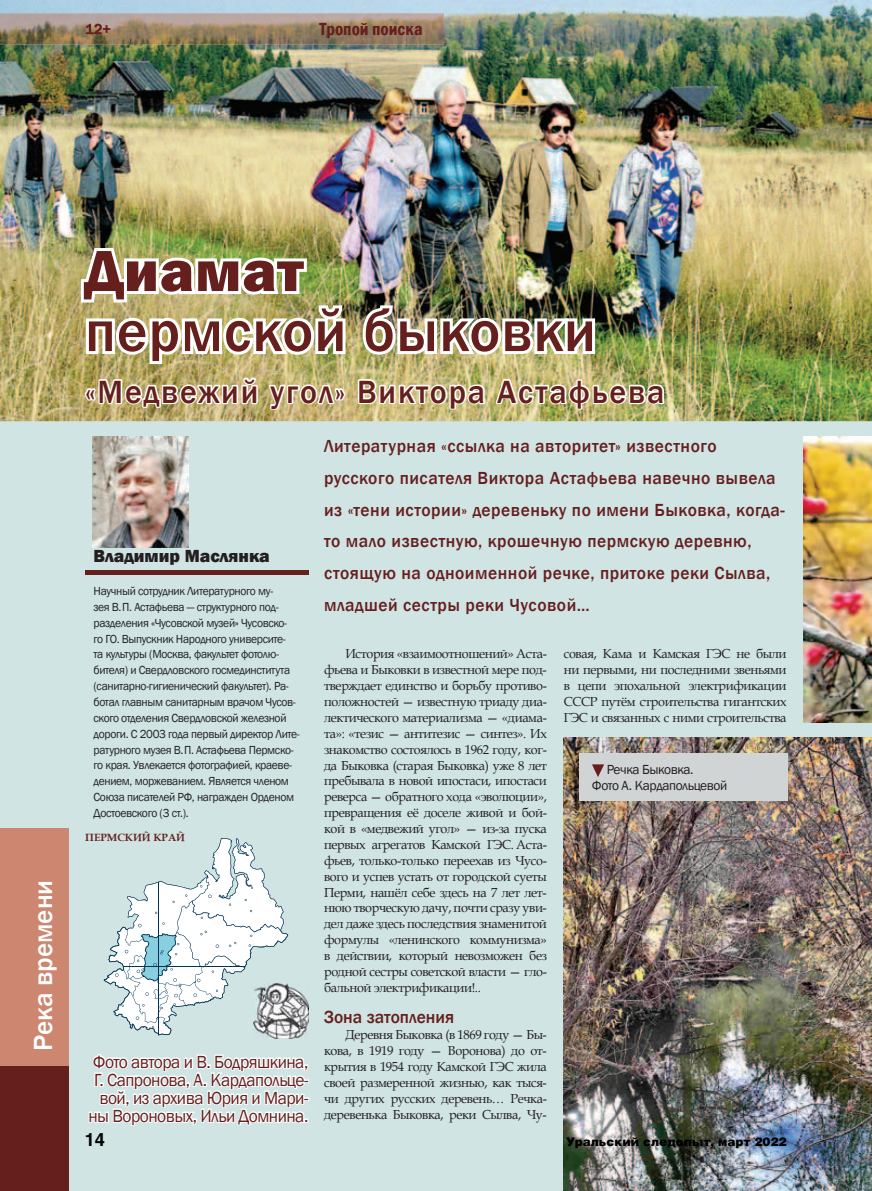
<style>
.page{position:relative;width:872px;height:1191px;background:#d0e4e4}
.page>*{position:absolute;margin:0;border:0;box-sizing:border-box;transform-origin:0 0}
.t1{font:500 60px/60px "Franklin Gothic";letter-spacing:.02em;color:#651f1c}
.t2{font:500 33px "Franklin Gothic";letter-spacing:.06em;color:#651f1c}
.t3{font:500 27px "Franklin Gothic";color:#fff}
.t4{font:500 18px/31.8px "Franklin Gothic";letter-spacing:.03em;color:#651f1c}
.t5{font:18px/18px "Franklin Gothic";letter-spacing:-.03em;color:#651f1c;text-align:right}
.t6{font:800 18px "Franklin Gothic";color:#231f20}
.t7{font:500 18px "Franklin Gothic";color:#651f1c}
.t8{font:600 condensed 18px "Franklin Gothic";color:#651f1c}
.t9{font:700 18px "Helios";color:#010101}
.t10{font:500 15px "Franklin Gothic";color:#651f1c}
.t11{font:13.5px/16.2px "Franklin Gothic";letter-spacing:-.03em;color:#231f20}
.t12{font:13.05px/15.9px "Book Antiqua";letter-spacing:-.03em;color:#231f20;text-align:justify}
.t13{font:12px/15.9px "Franklin Gothic";letter-spacing:-.03em;color:#231f20}
.t14{font:12px "Helios Black C";color:#010101}
.t15{font:700 10.5px "Book Antiqua";color:#651f1c}
.s1{font-weight:800}
</style>
<div class="page">
<img style="left:803px;top:436px;width:69px;height:286px">
<img style="left:0;top:0;width:872px;height:421px">
<img style="left:563px;top:738px;width:309px;height:453px">
<div style="left:0;top:828px;width:69px;height:363px;background:#cd866f"></div>
<div style="left:0;top:1066px;width:69px;height:125px;background:#651f1c"></div>
<img style="left:0;top:13px;width:444px;height:32px">
<img style="left:86px;top:24px;width:24px;height:10px">
<img style="left:359px;top:302px;width:239px;height:62px">
<img style="left:78px;top:240px;width:270px;height:171px">
<svg style="left:355px;top:377px;width:132px;height:34px;background:#ddd6b0"></svg>
<img style="left:493px;top:374px;width:174px;height:37px">
<svg style="left:88px;top:1054px;width:222px;height:72px"></svg>
<svg style="left:104px;top:838px;width:184px;height:197px"></svg>
<img style="left:254px;top:983px;width:55px;height:55px">
<hr style="left:158px;top:882px;width:1px;height:152px;background:#003454">
<hr style="left:123px;top:966px;width:122px;height:1px;background:#003454">
<div style="left:85px;top:570px;width:223px;height:5px;background:#651f1c"></div>
<img style="left:93px;top:436px;width:96px;height:111px">
<div style="left:579px;top:753px;width:208px;height:48px;background:#d0d4d5"></div>
<svg style="left:592px;top:764px;width:12px;height:13px"></svg>
<p class="t10" style="left:85px;top:20px;width:27px">12+</p>
<p class="t8" style="left:319px;top:17px;width:105px">Тропой поиска</p>
<p class="t3" style="left:27px;top:1051px;width:173px;rotate:-90deg">Река времени</p>
<p class="t1" style="left:85px;top:242px;width:512px"><span class="s1">Диамат<br></span>пермской быковки</p>
<p class="t2" style="left:85px;top:371px;width:581px">«Медвежий угол» Виктора Астафьева</p>
<p class="t6" style="left:94px;top:544px;width:178px">Владимир Маслянка</p>
<p class="t13" style="left:94px;top:583px;width:208px">Научный сотрудник Литературного му-<br>зея В. П. Астафьева — структурного под&shy;разделения «Чусовской музей» Чусовско&shy;го ГО. Выпускник Народного университе-<br>та культуры (Москва, факультет фотолю&shy;бителя) и Свердловского госмединститута (санитарно-гигиенический факультет). Ра&shy;ботал главным санитарным врачом Чусов&shy;ского отделения Свердловской железной дороги. С 2003 года первый директор Лите&shy;ратурного музея В. П. Астафьева Пермско&shy;го края. Увлекается фотографией, краеве&shy;дением, моржеванием. Является членом Союза писателей РФ, награжден Орденом Достоевского (3 ст.).</p>
<p class="t15" style="left:85px;top:830px;width:101px">ПЕРМСКИЙ КРАЙ</p>
<p class="t5" style="left:88px;top:1053px;width:221px">Фото автора и В. Бодряшкина,<br>Г. Сапронова, А. Кардапольце&shy;вой, из архива Юрия и Мари&shy;ны Вороновых, Ильи Домнина.</p>
<p class="t4" style="left:324px;top:430px;width:462px">Литературная «ссылка на авторитет» известного русского писателя Виктора Астафьева навечно вывела из «тени истории» деревеньку по имени Быковка, когда&shy;то мало известную, крошечную пермскую деревню, стоящую на одноименной речке, притоке реки Сылва, младшей сестры реки Чусовой…</p>
<p class="t12" style="left:324px;top:645px;width:224px;text-indent:21px">История «взаимоотношений» Аста&shy;фьева и Быковки в известной мере под&shy;тверждает единство и борьбу противо&shy;положностей — известную триаду диа&shy;лектического материализма — «диама&shy;та»: «тезис — антитезис — синтез». Их знакомство состоялось в 1962 году, ког&shy;да Быковка (старая Быковка) уже 8 лет пребывала в новой ипостаси, ипостаси реверса — обратного хода «эволюции», превращения её доселе живой и бой&shy;кой в «медвежий угол» — из-за пуска первых агрегатов Камской ГЭС. Аста&shy;фьев, только-только переехав из Чусо&shy;вого и успев устать от городской суеты Перми, нашёл себе здесь на 7 лет лет&shy;нюю творческую дачу, почти сразу уви&shy;дел даже здесь последствия знаменитой формулы «ленинского коммунизма» в действии, который невозможен без родной сестры советской власти — гло&shy;бальной электрификации!..</p>
<p class="t7" style="left:324px;top:1006px;width:131px">Зона затопления</p>
<p class="t12" style="left:324px;top:1026px;width:224px;text-indent:21px">Деревня Быковка (в 1869 году — Бы&shy;кова, в 1919 году — Воронова) до от&shy;крытия в 1954 году Камской ГЭС жила своей размеренной жизнью, как тыся&shy;чи других русских деревень… Речка&shy;деревенька Быковка, реки Сылва, Чу-</p>
<p class="t12" style="left:564px;top:645px;width:224px">совая, Кама и Камская ГЭС не были ни первыми, ни последними звеньями в цепи эпохальной электрификации СССР путём строительства гигантских ГЭС и связанных с ними строительства</p>
<p class="t11" style="left:592px;top:761px;width:137px;text-indent:15px">Речка Быковка.<br>Фото А. Кардапольцевой</p>
<p class="t9" style="left:85px;top:1129px;width:22px">14</p>
<p class="t14" style="left:566px;top:1134px;width:222px">Уральский следопыт, март 2022</p>
</div>
